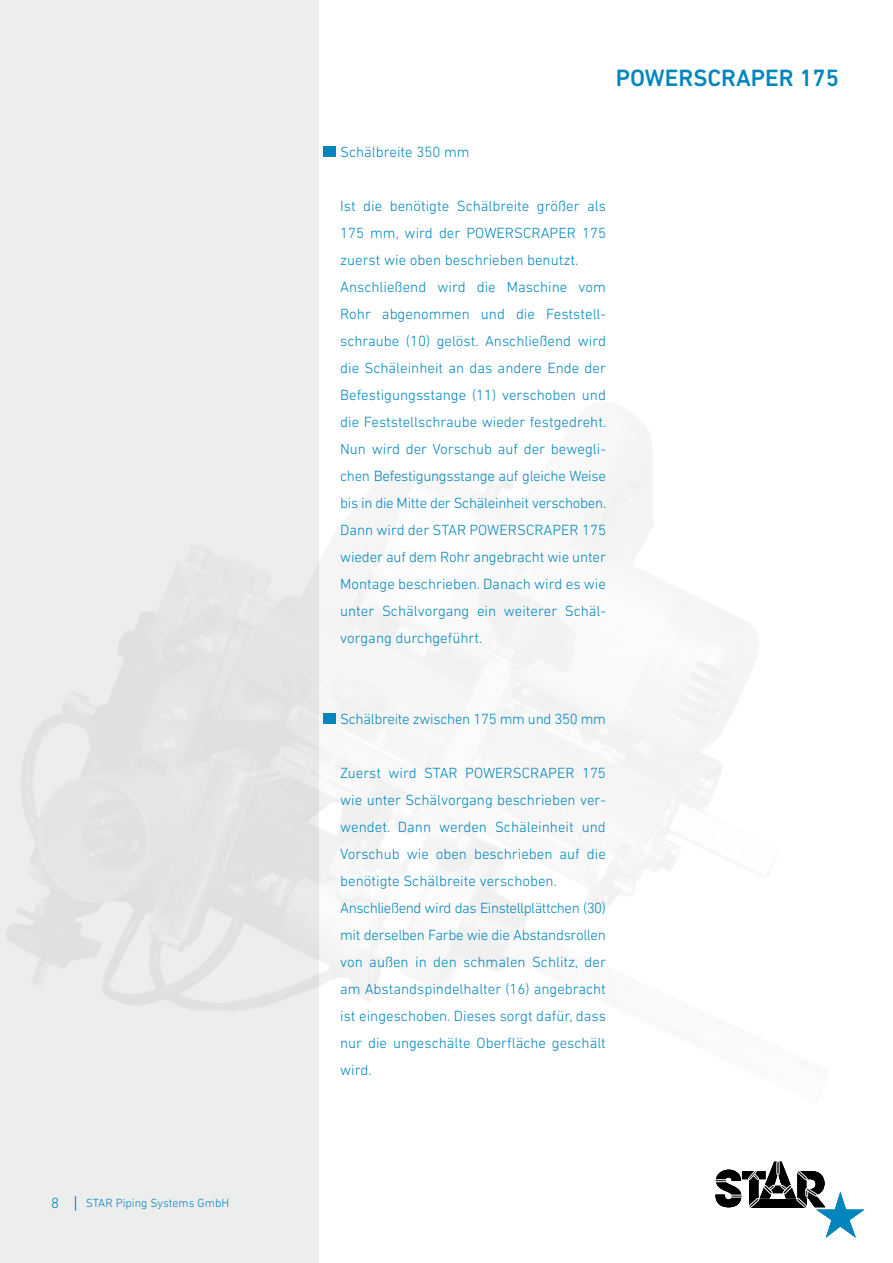
<style>
.page{position:relative;width:893px;height:1263px;background:#fff}
.page>*{position:absolute;margin:0;border:0;box-sizing:border-box;transform-origin:0 0}
.t1{font:500 24px "DIN Next LT Pro";color:#0086bc}
.t2{font:300 15px/27px "DIN Next LT Pro";color:#0086bc}
.t3{font:300 15px "DIN Next LT Pro";letter-spacing:-.02em;color:#0086bc}
.t4{font:300 12px "DIN Next LT Pro";color:#0086bc}
.s1{font-family:"Arial";font-weight:400;font-size:12px}
</style>
<div class="page">
<div style="left:0;top:0;width:319px;height:1263px;background:#eceded"></div>
<img style="left:6px;top:421px;width:751px;height:589px">
<div style="left:323px;top:146px;width:13px;height:11px;background:#0086bc"></div>
<svg style="left:714px;top:1161px;width:150px;height:77px"></svg>
<div style="left:323px;top:714px;width:13px;height:10px;background:#0086bc"></div>
<p class="t2" style="left:51px;top:1189px;width:30px">8 <span class="s1">│</span></p>
<p class="t4" style="left:86px;top:1196px;width:145px">STAR Piping Systems GmbH</p>
<h1 class="t1" style="left:616px;top:64px;width:225px">POWERSCRAPER 175</h1>
<p class="t2" style="left:340px;top:138px;width:131px">Schälbreite 350 mm</p>
<p class="t2" style="left:340px;top:192px;width:268px">Ist die benötigte Schälbreite größer als 175 mm, wird der POWERSCRAPER 175 zuerst wie oben beschrieben benutzt.<br>Anschließend wird die Maschine vom Rohr abgenommen und die Feststell&shy;schraube (10) gelöst. Anschließend wird die Schäleinheit an das andere Ende der Befestigungsstange (11) verschoben und die Feststellschraube wieder festgedreht.<br>Nun wird der Vorschub auf der bewegli&shy;chen Befestigungsstange auf gleiche Weise bis in die Mitte der Schäleinheit verschoben.<br>Dann wird der STAR POWERSCRAPER 175 wieder auf dem Rohr angebracht wie unter Montage beschrieben. Danach wird es wie unter Schälvorgang ein weiterer Schäl&shy;vorgang durchgeführt.</p>
<p class="t3" style="left:340px;top:710px;width:267px">Schälbreite zwischen 175 mm und 350 mm</p>
<p class="t2" style="left:340px;top:759px;width:267px">Zuerst wird STAR POWERSCRAPER 175 wie unter Schälvorgang beschrieben ver&shy;wendet. Dann werden Schäleinheit und Vorschub wie oben beschrieben auf die benötigte Schälbreite verschoben.<br>Anschließend wird das Einstellplättchen (30) mit derselben Farbe wie die Abstandsrollen von außen in den schmalen Schlitz, der am Abstandspindelhalter (16) angebracht ist eingeschoben. Dieses sorgt dafür, dass nur die ungeschälte Oberfläche geschält wird.</p>
</div>
